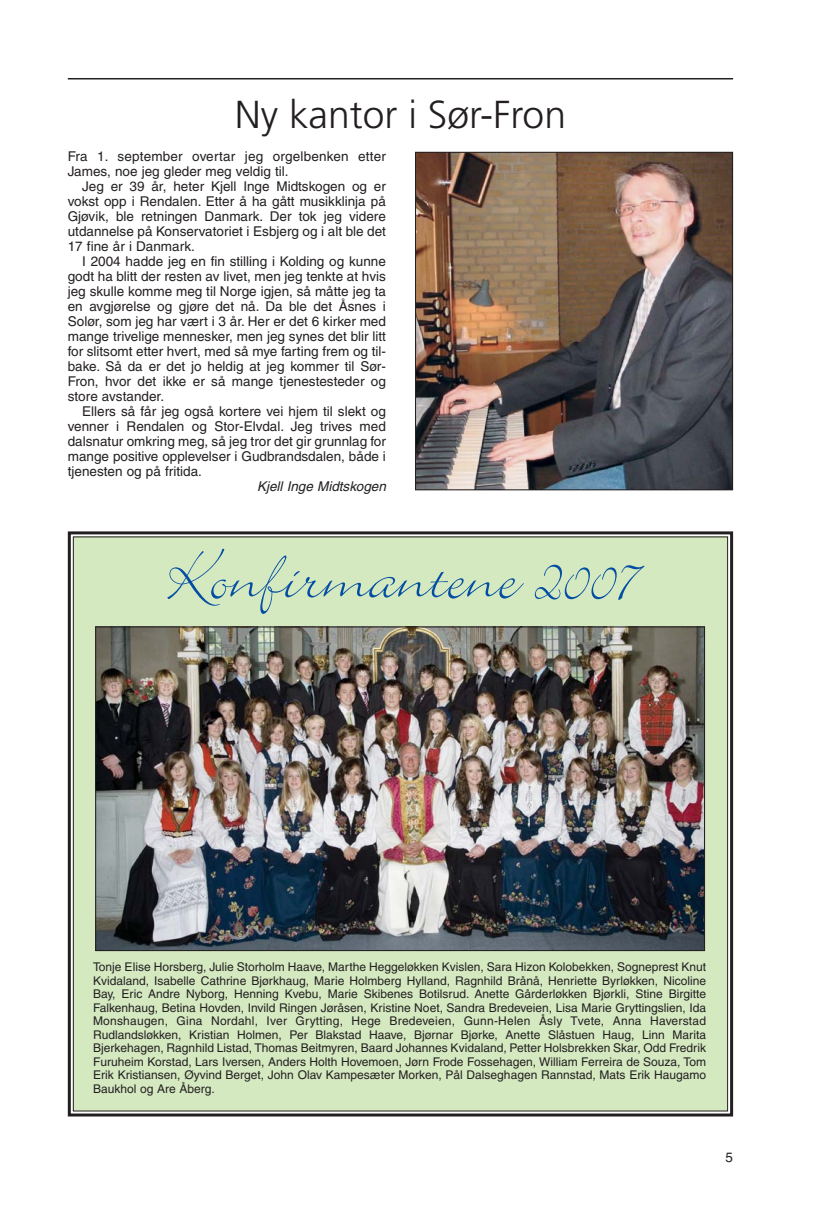
<style>
.page{position:relative;width:830px;height:1212px;background:#fff}
.page>*{position:absolute;margin:0;border:0;box-sizing:border-box;transform-origin:0 0}
.t1{font:81px "Bickley Script Let Plain";color:#034ea2}
.t2{font:300 39px "Frutiger";color:#231f20}
.t3{font:13.5px/15px "Helvetica";color:#231f20;text-align:justify}
.t4{font:italic 13.5px "Helvetica";color:#231f20}
.t5{font:12px/13.5px "Helvetica";color:#231f20;text-align:justify}
</style>
<div class="page">
<hr style="left:68px;top:78px;width:664px;height:1px;background:#231f20">
<img style="left:417px;top:154px;width:313px;height:334px">
<div style="left:415px;top:152px;width:317px;height:338px;border:1px solid #231f20"></div>
<div style="left:73px;top:537px;width:654px;height:574px;background:#d5e9c1"></div>
<div style="left:68px;top:531px;width:664px;height:585px;border:3px solid #231f20"></div>
<img style="left:97px;top:628px;width:605px;height:321px">
<h2 class="t2" style="left:235px;top:99px;width:332px">Ny kantor i Sør-Fron</h2>
<p class="t3" style="left:68px;top:150px;width:319px">Fra 1. september overtar jeg orgelbenken etter<br>James, noe jeg gleder meg veldig til.</p>
<p class="t3" style="left:68px;top:180px;width:319px;text-indent:14px">Jeg er 39 år, heter Kjell Inge Midtskogen og er vokst opp i Rendalen. Etter å ha gått musikklinja på Gjøvik, ble retningen Danmark. Der tok jeg videre utdannelse på Konservatoriet i Esbjerg og i alt ble det 17 fine år i Danmark.</p>
<p class="t3" style="left:68px;top:255px;width:319px;text-indent:14px">I 2004 hadde jeg en fin stilling i Kolding og kunne godt ha blitt der resten av livet, men jeg tenkte at hvis jeg skulle komme meg til Norge igjen, så måtte jeg ta en avgjørelse og gjøre det nå. Da ble det Åsnes i Solør, som jeg har vært i 3 år. Her er det 6 kirker med mange trivelige mennesker, men jeg synes det blir litt for slitsomt etter hvert, med så mye farting frem og til&shy;bake. Så da er det jo heldig at jeg kommer til Sør-Fron, hvor det ikke er så mange tjenestesteder og store avstander.</p>
<p class="t3" style="left:68px;top:405px;width:319px;text-indent:14px">Ellers så får jeg også kortere vei hjem til slekt og venner i Rendalen og Stor-Elvdal. Jeg trives med dalsnatur omkring meg, så jeg tror det gir grunnlag for mange positive opplevelser i Gudbrandsdalen, både i tjenesten og på fritida.</p>
<p class="t4" style="left:257px;top:481px;width:133px">Kjell Inge Midtskogen</p>
<h1 class="t1" style="left:165px;top:522px;width:472px">Konfirmantene 2007</h1>
<p class="t5" style="left:93px;top:961px;width:614px">Tonje Elise Horsberg, Julie Storholm Haave, Marthe Heggeløkken Kvislen, Sara Hizon Kolobekken, Sogneprest Knut Kvidaland, Isabelle Cathrine Bjørkhaug, Marie Holmberg Hylland, Ragnhild Brånå, Henriette Byrløkken, Nicoline Bay, Eric Andre Nyborg, Henning Kvebu, Marie Skibenes Botilsrud. Anette Gårderløkken Bjørkli, Stine Birgitte Falkenhaug, Betina Hovden, Invild Ringen Jøråsen, Kristine Noet, Sandra Bredeveien, Lisa Marie Gryttingslien, Ida Monshaugen, Gina Nordahl, Iver Grytting, Hege Bredeveien, Gunn-Helen Åsly Tvete, Anna Haverstad Rudlandsløkken, Kristian Holmen, Per Blakstad Haave, Bjørnar Bjørke, Anette Slåstuen Haug, Linn Marita Bjerkehagen, Ragnhild Listad, Thomas Beitmyren, Baard Johannes Kvidaland, Petter Holsbrekken Skar, Odd Fredrik Furuheim Korstad, Lars Iversen, Anders Holth Hovemoen, Jørn Frode Fossehagen, William Ferreira de Souza, Tom Erik Kristiansen, Øyvind Berget, John Olav Kampesæter Morken, Pål Dalseghagen Rannstad, Mats Erik Haugamo Baukhol og Are Åberg.</p>
<p class="t3" style="left:725px;top:1151px;width:9px">5</p>
</div>
